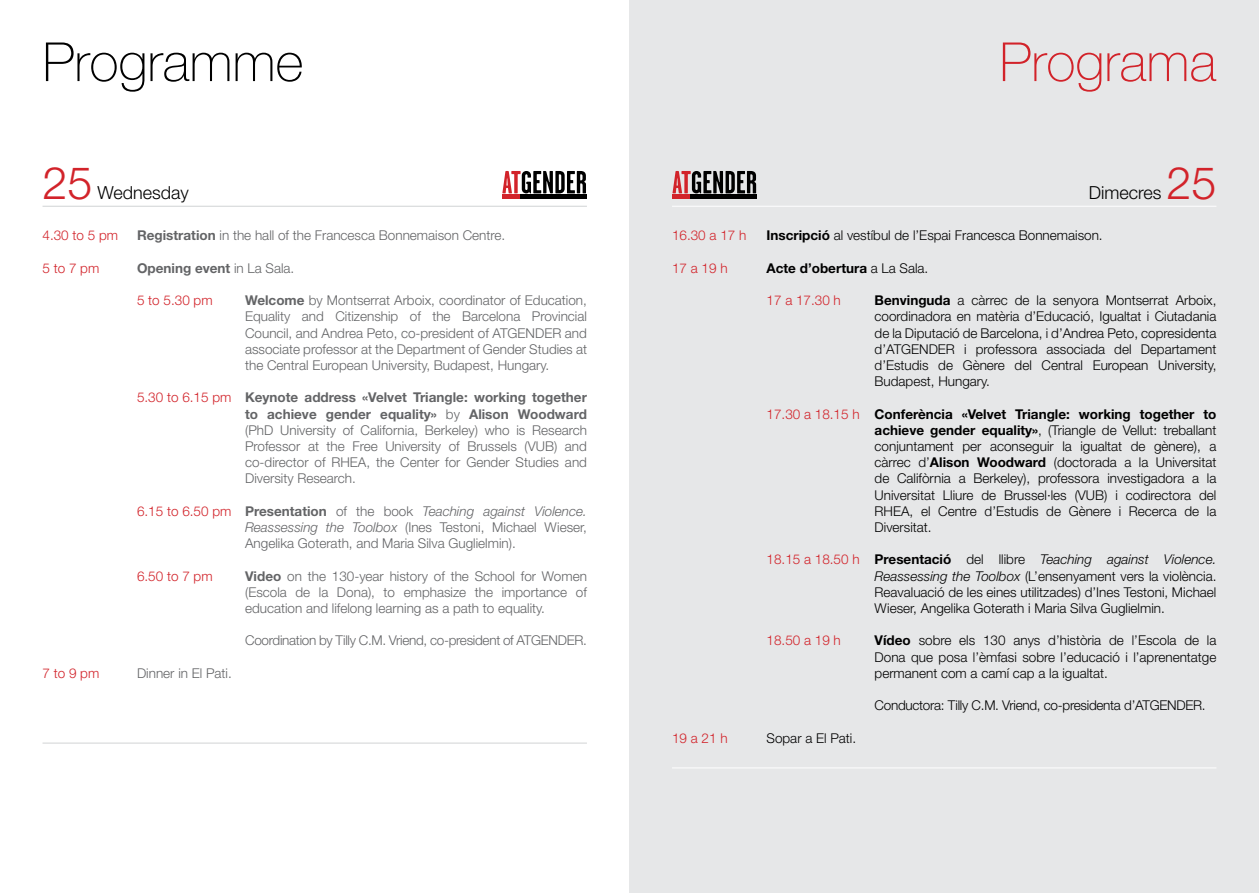
<style>
.page{position:relative;width:1259px;height:893px;background:#fff}
.page>*{position:absolute;margin:0;border:0;box-sizing:border-box;transform-origin:0 0}
.t1{font:100 54px "Helvetica Neue LT Std";color:#000}
.t2{font:100 54px "Helvetica Neue LT Std";color:#d2232a}
.t3{font:300 45px "Helvetica Neue LT Std";color:#d2232a}
.t4{font:300 18px "Helvetica Neue LT Std";color:#000}
.t5{font:300 13.5px/16.2px "Helvetica Neue LT Std";color:#000;text-align:justify}
.t6{font:300 13.5px/16.2px "Helvetica Neue LT Std";color:#636466;text-align:justify}
.t7{font:300 13.5px "Helvetica Neue LT Std";color:#d2232a}
.t8{font:300 13.5px "Helvetica Neue LT Std";letter-spacing:-.02em;color:#636466}
.t9{font:300 13.5px "Helvetica Neue LT Std";letter-spacing:-.02em;color:#000}
.t10{font:700 13.5px "Helvetica Neue LT Std";color:#000}
.t11{font:700 13.5px "Helvetica Neue LT Std";color:#636466}
.s1{font-weight:700}
.s2{font-weight:300}
.s3{color:#d2232a}
.s4{font-style:italic}
</style>
<div class="page">
<div style="left:629px;top:0;width:630px;height:893px;background:#e6e7e8"></div>
<hr style="left:43px;top:206px;width:544px;height:1px;background:#d1d3d4">
<hr style="left:43px;top:743px;width:544px;height:1px;background:#d1d3d4">
<hr style="left:672px;top:206px;width:544px;height:1px;background:#fff">
<hr style="left:672px;top:767px;width:544px;height:1px;background:#fff">
<hr style="left:502px;top:195px;width:19px;height:4px;background:#d2232a">
<hr style="left:521px;top:195px;width:66px;height:4px;background:#000">
<svg style="left:502px;top:171px;width:84px;height:22px"></svg>
<hr style="left:672px;top:195px;width:19px;height:4px;background:#d2232a">
<hr style="left:691px;top:195px;width:66px;height:4px;background:#000">
<svg style="left:672px;top:171px;width:84px;height:22px"></svg>
<h1 class="t1" style="left:43px;top:31px;width:262px">Programme</h1>
<h1 class="t2" style="left:999px;top:31px;width:218px">Programa</h1>
<h2 class="t3" style="left:43px;top:155px;width:52px">25</h2>
<h2 class="t3" style="left:1166px;top:155px;width:52px">25</h2>
<h3 class="t4" style="left:98px;top:181px;width:93px">Wednesday</h3>
<h3 class="t4" style="left:1088px;top:181px;width:74px">Dimecres</h3>
<p class="t7" style="left:43px;top:227px;width:77px">4.30 to 5 pm</p>
<p class="t6" style="left:137px;top:227px;width:370px"><span class="s1">Registration</span> in the hall of the Francesca Bonnemaison Centre.</p>
<p class="t7" style="left:43px;top:260px;width:58px">5 to 7 pm</p>
<p class="t11" style="left:137px;top:260px;width:159px">Opening event <span class="s2">in La Sala.</span></p>
<p class="t7" style="left:137px;top:292px;width:77px">5 to 5.30 pm</p>
<p class="t6" style="left:245px;top:292px;width:343px"><span class="s1">Welcome</span> by Montserrat Arboix, coordinator of Education, Equality and Citizenship of the Barcelona Provincial Council, and Andrea Peto, co-president of ATGENDER and associate professor at the Department of Gender Studies at the Central European University, Budapest, Hungary.</p>
<p class="t6" style="left:245px;top:389px;width:343px;text-indent:-108px"><span class="s3">5.30 to 6.15 pm</span> <span class="s1">Keynote address «Velvet Triangle: working together to achieve gender equality»</span> by <span class="s1">Alison Woodward </span>(PhD University of California, Berkeley) who is Research Professor at the Free University of Brussels (VUB) and co-director of RHEA, the Center for Gender Studies and Diversity Research.</p>
<p class="t6" style="left:245px;top:503px;width:343px;text-indent:-108px"><span class="s3">6.15 to 6.50 pm</span> <span class="s1">Presentation</span> of the book <span class="s4">Teaching against Violence.<br>Reassessing the Toolbox</span> (Ines Testoni, Michael Wieser, Angelika Goterath, and Maria Silva Guglielmin).</p>
<p class="t7" style="left:137px;top:567px;width:77px">6.50 to 7 pm</p>
<p class="t6" style="left:245px;top:567px;width:343px"><span class="s1">Video</span> on the 130-year history of the School for Women (Escola de la Dona), to emphasize the importance of education and lifelong learning as a path to equality.</p>
<p class="t8" style="left:245px;top:632px;width:343px">Coordination by Tilly C.M. Vriend, co-president of ATGENDER.</p>
<p class="t7" style="left:43px;top:665px;width:58px">7 to 9 pm</p>
<p class="t6" style="left:137px;top:665px;width:96px">Dinner in El Pati.</p>
<p class="t7" style="left:672px;top:227px;width:76px">16.30 a 17 h</p>
<p class="t5" style="left:766px;top:227px;width:338px"><span class="s1">Inscripció</span> al vestíbul de l’Espai Francesca Bonnemaison.</p>
<p class="t7" style="left:672px;top:260px;width:57px">17 a 19 h</p>
<p class="t10" style="left:766px;top:260px;width:163px">Acte d’obertura <span class="s2">a La Sala.</span></p>
<p class="t7" style="left:766px;top:292px;width:76px">17 a 17.30 h</p>
<p class="t5" style="left:874px;top:292px;width:343px"><span class="s1">Benvinguda</span> a càrrec de la senyora Montserrat Arboix, coordinadora en matèria d’Educació, Igualtat i Ciutadania de la Diputació de Barcelona, i d’Andrea Peto, copresidenta d’ATGENDER i professora associada del Departament d’Estudis de Gènere del Central European University, Budapest, Hungary.</p>
<p class="t5" style="left:874px;top:405px;width:343px;text-indent:-108px"><span class="s3">17.30 a 18.15 h</span> <span class="s1">Conferència «Velvet Triangle: working together to achieve gender equality»</span>, (Triangle de Vellut: treballant conjuntament per aconseguir la igualtat de gènere), a càrrec d’<span class="s1">Alison Woodward</span> (doctorada a la Universitat de Califòrnia a Berkeley), professora investigadora a la Universitat Lliure de Brussel·les (VUB) i codirectora del RHEA, el Centre d’Estudis de Gènere i Recerca de la Diversitat.</p>
<p class="t5" style="left:874px;top:551px;width:343px;text-indent:-108px"><span class="s3">18.15 a 18.50 h</span> <span class="s1">Presentació</span> del llibre <span class="s4">Teaching against Violence.<br>Reassessing the Toolbox</span> (L’ensenyament vers la violència.<br>Reavaluació de les eines utilitzades) d’Ines Testoni, Michael Wieser, Angelika Goterath i Maria Silva Guglielmin.</p>
<p class="t7" style="left:766px;top:632px;width:76px">18.50 a 19 h</p>
<p class="t5" style="left:874px;top:632px;width:343px"><span class="s1">Vídeo</span> sobre els 130 anys d’història de l’Escola de la Dona que posa l’èmfasi sobre l’educació i l’aprenentatge permanent com a camí cap a la igualtat.</p>
<p class="t9" style="left:874px;top:697px;width:332px">Conductora: Tilly C.M. Vriend, co-presidenta d’ATGENDER.</p>
<p class="t7" style="left:672px;top:729px;width:57px">19 a 21 h</p>
<p class="t5" style="left:766px;top:729px;width:91px">Sopar a El Pati.</p>
</div>
